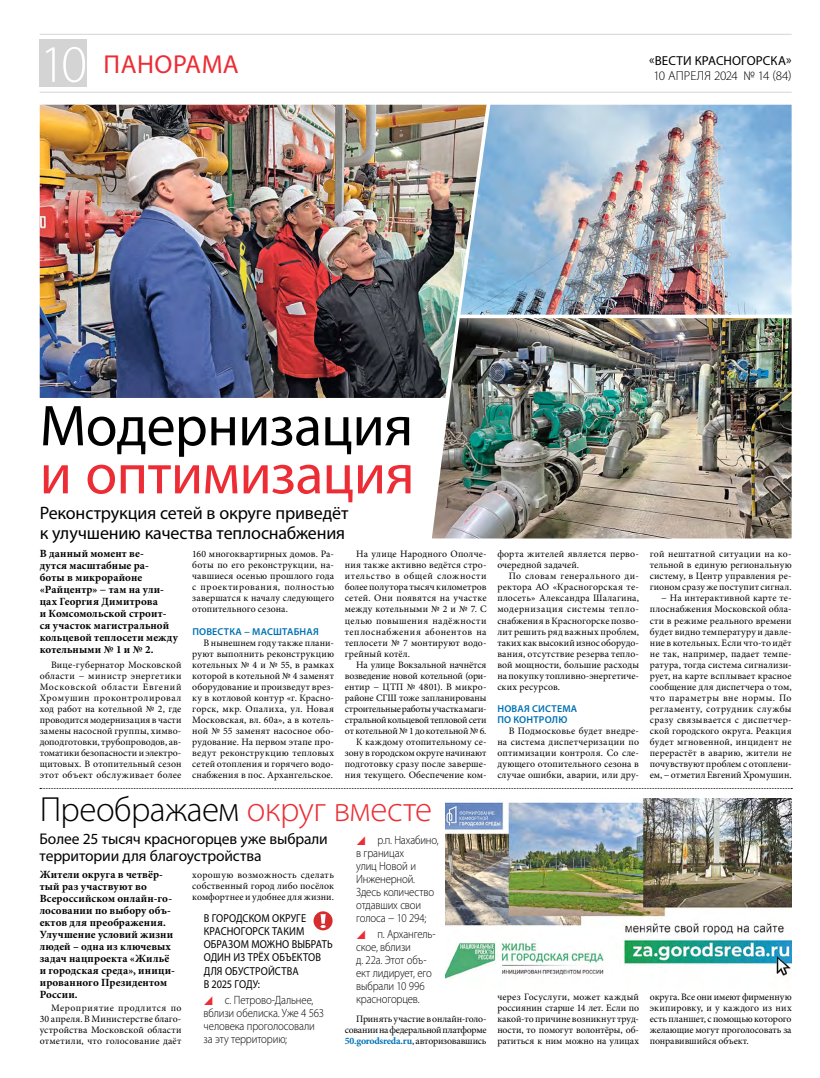
<style>
.page{position:relative;width:820px;height:1078px;background:#fff}
.page>*{position:absolute;margin:0;border:0;box-sizing:border-box;transform-origin:0 0}
.t1{font:58px "Myriad Pro";letter-spacing:-.015em;color:#000}
.t2{font:58px "Myriad Pro";letter-spacing:-.01em;color:#ec2d35}
.t3{font:300 53px "Myriad Pro";color:#fff}
.t4{font:300 35px "Myriad Pro";letter-spacing:-.015em;color:#000}
.t5{font:26px "Myriad Pro";letter-spacing:.02em;color:#ec2d35}
.t6{font:18px/20px "Myriad Pro";letter-spacing:-.01em;color:#000}
.t7{font:15.5px/17px "Myriad Pro";letter-spacing:-.01em;color:#000}
.t8{font:13px "Myriad Pro";letter-spacing:.01em;color:#000}
.t9{font:300 13px "Myriad Pro";letter-spacing:-.005em;color:#000}
.t10{font:300 12px/13px "Myriad Pro";letter-spacing:-.01em;color:#000;scale:.9 1}
.t11{font:11.5px/13.2px "Myriad Pro";letter-spacing:.005em;color:#000;scale:.9 1}
.t12{font:700 11px/12px "Minion Pro";letter-spacing:.015em;color:#000}
.t13{font:600 10px/11px "Myriad Pro";letter-spacing:.02em;color:#0071b3}
.t14{font:9.8px/11.1px "Minion Pro";letter-spacing:.01em;color:#000;text-align:justify}
.s1{color:#ec2d35}
.s2{font-weight:700;color:#0071b3}
</style>
<div class="page">
<hr style="left:40px;top:92px;width:751px;height:1px;background:#d4d4d5">
<hr style="left:40px;top:34px;width:751px;height:1px;background:#d4d4d5">
<div style="left:40px;top:40px;width:47px;height:47px;background:#d4d4d5"></div>
<img style="left:445px;top:798px;width:346px;height:181px">
<img style="left:40px;top:105px;width:446px;height:293px">
<img style="left:460px;top:105px;width:331px;height:209px">
<img style="left:431px;top:318px;width:360px;height:220px">
<svg style="left:40px;top:788px;width:752px;height:1px"></svg>
<svg style="left:313px;top:911px;width:19px;height:19px"></svg>
<h2 class="t3" style="left:40px;top:32px;width:49px">10</h2>
<h3 class="t8" style="left:649px;top:53px;width:144px">«ВЕСТИ КРАСНОГОРСКА»</h3>
<h3 class="t5" style="left:103px;top:48px;width:137px">ПАНОРАМА</h3>
<h3 class="t9" style="left:653px;top:68px;width:140px">10 АПРЕЛЯ 2024 № 14 (84)</h3>
<h1 class="t1" style="left:40px;top:390px;width:375px">Модернизация</h1>
<h1 class="t2" style="left:40px;top:438px;width:376px">и оптимизация</h1>
<h3 class="t6" style="left:40px;top:502px;width:310px">Реконструкция сетей в округе приведёт к улучшению качества теплоснабжения</h3>
<p class="t12" style="left:40px;top:547px;width:140px">В данный момент ве-<br>дутся масштабные ра-<br>боты в микрорайоне «Райцентр» − там на ули&shy;цах Георгия Димитрова<br>и Комсомольской строит&shy;ся участок магистральной кольцевой теплосети между котельными № 1 и № 2.</p>
<p class="t14" style="left:40px;top:659px;width:143px;text-indent:11px">Вице-губернатор Московской области − министр энергетики Московской области Евгений Хромушин проконтролировал ход работ на котельной № 2, где проводится модернизация в части замены насосной группы, химво&shy;доподготовки, трубопроводов, ав&shy;томатики безопасности и электро&shy;щитовых. В отопительный сезон этот объект обслуживает более</p>
<p class="t14" style="left:192px;top:548px;width:143px">160 многоквартирных домов. Ра&shy;боты по его реконструкции, на&shy;чавшиеся осенью прошлого года с проектирования, полностью завершатся к началу следующего отопительного сезона.</p>
<p class="t13" style="left:192px;top:625px;width:128px">ПОВЕСТКА − МАСШТАБНАЯ</p>
<p class="t14" style="left:192px;top:637px;width:143px;text-indent:11px">В нынешнем году также плани&shy;руют выполнить реконструкцию котельных № 4 и № 55, в рамках которой в котельной № 4 заменят оборудование и произведут врез&shy;ку в котловой контур «г. Красно&shy;горск, мкр. Опалиха, ул. Новая Московская, вл. 60а», а в котель&shy;ной № 55 заменят насосное обо&shy;рудование. На первом этапе про&shy;ведут реконструкцию тепловых сетей отопления и горячего водо&shy;снабжения в пос. Архангельское.</p>
<p class="t14" style="left:344px;top:548px;width:143px;text-indent:11px">На улице Народного Ополче&shy;ния также активно ведётся стро&shy;ительство в общей сложности более полутора тысяч километров сетей. Они появятся на участке между котельными № 2 и № 7. С целью повышения надёжности теплоснабжения абонентов на теплосети № 7 монтируют водо&shy;грейный котёл.</p>
<p class="t14" style="left:344px;top:659px;width:143px;text-align:right">На улице Вокзальной начнётся возведение новой котельной (ори&shy;ентир − ЦТП № 4801). В микро&shy;районе СГШ тоже запланированы строительные работы участка маги&shy;стральной кольцевой тепловой сети от котельной № 1 до котельной № 6.<br>К каждому отопительному се&shy;зону в городском округе начинают подготовку сразу после заверше&shy;ния текущего. Обеспечение ком-</p>
<h3 class="t4" style="left:40px;top:788px;width:394px">Преображаем <span class="s1">округ вместе</span></h3>
<h3 class="t7" style="left:40px;top:830px;width:290px">Более 25 тысяч красногорцев уже выбрали территории для благоустройства</h3>
<p class="t10" style="left:356px;top:832px;width:93px;text-indent:21px">р.п. Нахабино, в границах<br>улиц Новой и<br>Инженерной.<br>Здесь количество отдавших свои голоса − 10 294;</p>
<p class="t10" style="left:356px;top:926px;width:90px;text-indent:21px">п. Архангель&shy;ское, вблизи<br>д. 22а. Этот объ&shy;ект лидирует, его выбрали 10 996 красногорцев.</p>
<p class="t14" style="left:344px;top:1012px;width:143px;text-indent:11px">Принять участие в онлайн-голо&shy;совании на федеральной платформе <span class="s2">50.gorodsreda.ru</span>, авторизовавшись</p>
<p class="t12" style="left:40px;top:868px;width:136px">Жители округа в четвёр&shy;тый раз участвуют во<br>Всероссийском онлайн-го&shy;лосовании по выбору объ&shy;ектов для преображения.<br>Улучшение условий жизни людей – одна из ключевых задач нацпроекта «Жильё и городская среда», иници&shy;ированного Президентом<br>России.</p>
<p class="t14" style="left:40px;top:1001px;width:143px;text-indent:11px">Мероприятие продлится по 30 апреля. В Министерстве благо&shy;устройства Московской области отметили, что голосование даёт</p>
<p class="t14" style="left:192px;top:869px;width:143px">хорошую возможность сделать собственный город либо посёлок комфортнее и удобнее для жизни.</p>
<p class="t11" style="left:204px;top:911px;width:145px">В ГОРОДСКОМ ОКРУГЕ<br>КРАСНОГОРСК ТАКИМ<br>ОБРАЗОМ МОЖНО ВЫБРАТЬ<br>ОДИН ИЗ ТРЁХ ОБЪЕКТОВ<br>ДЛЯ ОБУСТРОЙСТВА<br>В 2025 ГОДУ:</p>
<p class="t10" style="left:203px;top:992px;width:135px;text-indent:21px">с. Петрово-Дальнее, вблизи обелиска. Уже 4 563 человека проголосовали за эту территорию;</p>
<p class="t14" style="left:497px;top:548px;width:143px">форта жителей является перво&shy;очередной задачей.</p>
<p class="t14" style="left:497px;top:570px;width:143px;text-indent:11px">По словам генерального ди&shy;ректора АО «Красногорская те&shy;плосеть» Александра Шалагина, модернизация системы тепло&shy;снабжения в Красногорске позво&shy;лит решить ряд важных проблем, таких как высокий износ оборудо&shy;вания, отсутствие резерва тепло&shy;вой мощности, большие расходы на покупку топливно-энергетиче&shy;ских ресурсов.</p>
<p class="t13" style="left:497px;top:702px;width:81px">НОВАЯ СИСТЕМА<br>ПО КОНТРОЛЮ</p>
<p class="t14" style="left:497px;top:725px;width:143px;text-indent:11px">В Подмосковье будет внедре&shy;на система диспетчеризации по оптимизации контроля. Со сле&shy;дующего отопительного сезона в случае ошибки, аварии, или дру-</p>
<p class="t14" style="left:649px;top:548px;width:143px;text-align:right">гой нештатной ситуации на ко&shy;тельной в единую региональную систему, в Центр управления ре&shy;гионом сразу же поступит сигнал. − На интерактивной карте те&shy;плоснабжения Московской обла&shy;сти в режиме реального времени будет видно температуру и давле&shy;ние в котельных. Если что-то идёт не так, например, падает темпе&shy;ратура, тогда система сигнализи&shy;рует, на карте всплывает красное сообщение для диспетчера о том, что параметры вне нормы. По регламенту, сотрудник службы сразу связывается с диспетчер&shy;ской городского округа. Реакция будет мгновенной, инцидент не перерастёт в аварию, жители не почувствуют проблем с отоплени&shy;ем, − отметил Евгений Хромушин.</p>
<p class="t14" style="left:497px;top:990px;width:143px">через Госуслуги, может каждый россиянин старше 14 лет. Если по какой-то причине возникнут труд&shy;ности, то помогут волонтёры, об&shy;ратиться к ним можно на улицах</p>
<p class="t14" style="left:649px;top:990px;width:143px">округа. Все они имеют фирменную экипировку, и у каждого из них есть планшет, с помощью которого желающие могут проголосовать за понравившийся объект.</p>
</div>
